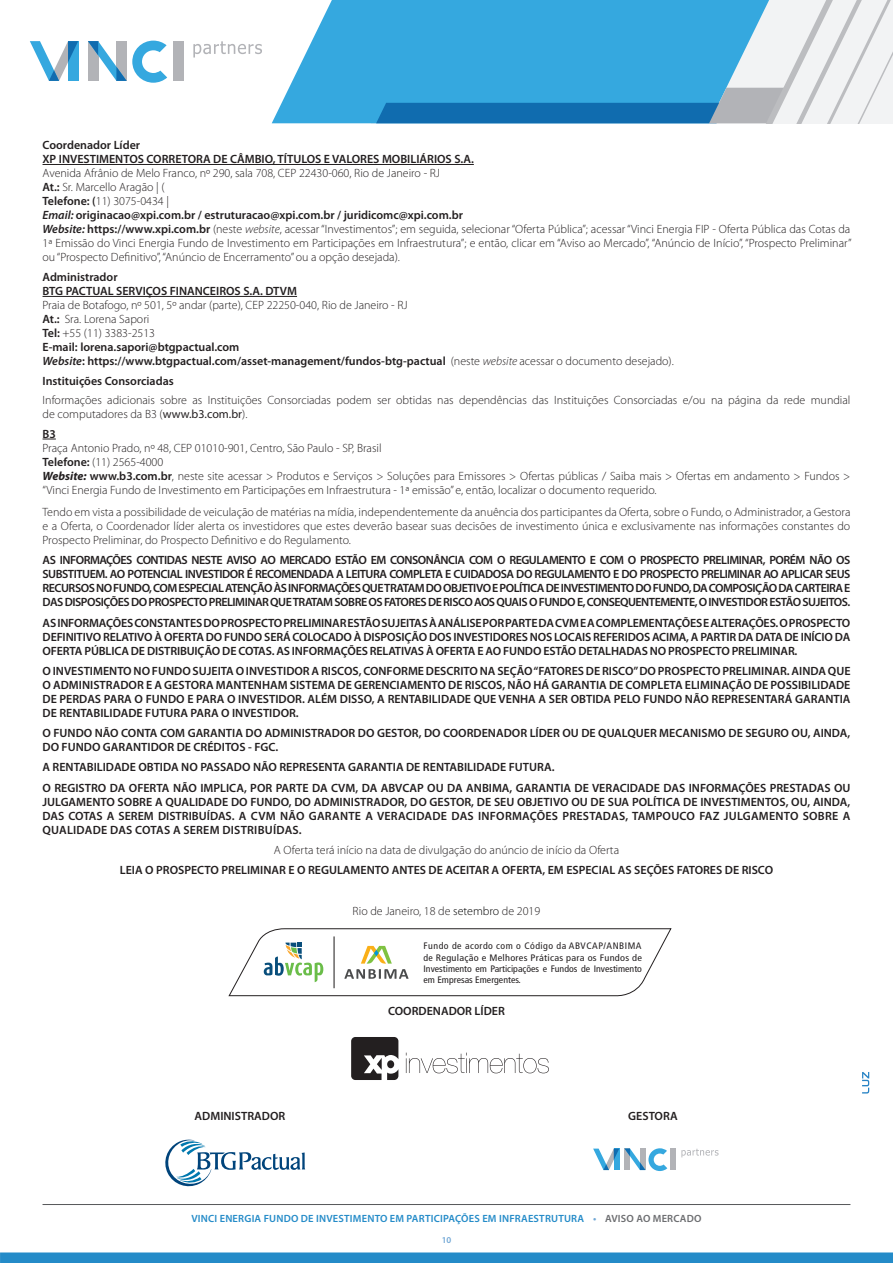
<style>
.page{position:relative;width:893px;height:1263px;background:#fff}
.page>*{position:absolute;margin:0;border:0;box-sizing:border-box;transform-origin:0 0}
.t1{font:600 12px/14px "Myriad Pro";color:#231f20}
.t2{font:300 12px/14px "Myriad Pro";color:#231f20}
.t3{font:600 10.5px "Myriad Pro";letter-spacing:.02em;color:#248bc8}
.t4{font:condensed 9.3px/11.2px "Frutiger";color:#231f20;text-align:justify;scale:1.05 1}
.t5{font:600 9px "Myriad Pro";color:#6fa6d5}
.s1{font-weight:600}
.s2{font-weight:600;font-style:italic}
.s3{font-style:italic}
.s4{font-weight:400}
.s5{font-weight:700;font-style:italic}
.s6{color:#000}
.s7{color:#6fa6d5}
.s8{color:#6c6d70}
</style>
<div class="page">
<div style="left:0;top:1252px;width:893px;height:11px;background:#248bc8"></div>
<hr style="left:43px;top:1204px;width:807px;height:1px;background:#57585a">
<svg style="left:272px;top:0;width:104px;height:123px;fill:#35a8df"></svg>
<svg style="left:376px;top:0;width:517px;height:123px"></svg>
<div style="left:173px;top:41px;width:11px;height:40px;background:#b2b3b7"></div>
<svg style="left:30px;top:41px;width:48px;height:40px"></svg>
<svg style="left:88px;top:41px;width:79px;height:42px"></svg>
<svg style="left:193px;top:41px;width:69px;height:17px"></svg>
<hr style="left:43px;top:164px;width:431px;height:1px;background:#231f20">
<hr style="left:43px;top:296px;width:254px;height:1px;background:#231f20">
<svg style="left:43px;top:439px;width:13px;height:1px"></svg>
<svg style="left:165px;top:1140px;width:140px;height:46px"></svg>
<svg style="left:229px;top:928px;width:442px;height:68px"></svg>
<svg style="left:351px;top:1037px;width:47px;height:43px"></svg>
<div style="left:387px;top:1060px;width:7px;height:8px;background:#231f20;border-radius:50%"></div>
<svg style="left:406px;top:1052px;width:143px;height:21px"></svg>
<div style="left:671px;top:1148px;width:5px;height:22px;background:#b2b3b7"></div>
<svg style="left:593px;top:1148px;width:74px;height:23px"></svg>
<svg style="left:681px;top:1149px;width:37px;height:8px"></svg>
<svg style="left:862px;top:1072px;width:7px;height:21px"></svg>
<p class="t1" style="left:43px;top:138px;width:433px">Coordenador Líder<br>XP INVESTIMENTOS CORRETORA DE CÂMBIO, TÍTULOS E VALORES MOBILIÁRIOS S.A.</p>
<p class="t2" style="left:43px;top:166px;width:811px">Avenida Afrânio de Melo Franco, nº 290, sala 708, CEP 22430-060, Rio de Janeiro - RJ<br><span class="s1">At.:</span> Sr. Marcello Aragão | (<br><span class="s1">Telefone: (</span>11) 3075-0434 |<br><span class="s2">Email:</span> <span class="s1">originacao@xpi.com.br / estruturacao@xpi.com.br / juridicomc@xpi.com.br<br></span><span class="s2">Website:</span> <span class="s1">https://www.xpi.com.br</span> (neste <span class="s3">website</span>, acessar “Investimentos”; em seguida, selecionar “Oferta Pública”; acessar “Vinci Energia FIP - Oferta Pública das Cotas da 1ª Emissão do Vinci Energia Fundo de Investimento em Participações em Infraestrutura”; e então, clicar em “Aviso ao Mercado”, “Anúncio de Início”, “Prospecto Preliminar” ou “Prospecto Definitivo”, “Anúncio de Encerramento” ou a opção desejada).</p>
<p class="t1" style="left:43px;top:270px;width:256px">Administrador<br>BTG PACTUAL SERVIÇOS FINANCEIROS S.A. DTVM</p>
<p class="t2" style="left:43px;top:298px;width:633px">Praia de Botafogo, nº 501, 5º andar (parte), CEP 22250-040, Rio de Janeiro - RJ<br><span class="s1">At.:</span> Sra. Lorena Sapori<br><span class="s1">Tel:</span> +55 (11) 3383-2513<br><span class="s1">E-mail: lorena.sapori@btgpactual.com<br></span><span class="s2">Website</span><span class="s1">: https://www.btgpactual.com/asset-management/fundos-btg-pactual</span> (neste <span class="s3">website</span> acessar o documento desejado).</p>
<p class="t1" style="left:43px;top:374px;width:133px">Instituições Consorciadas</p>
<p class="t2" style="left:43px;top:393px;width:809px">Informações adicionais sobre as Instituições Consorciadas podem ser obtidas nas dependências das Instituições Consorciadas e/ou na página da rede mundial de computadores da B3 (<span class="s4">www.b3.com.br</span>).</p>
<p class="t1" style="left:43px;top:427px;width:15px">B3</p>
<p class="t2" style="left:43px;top:441px;width:809px">Praça Antonio Prado, nº 48, CEP 01010-901, Centro, São Paulo - SP, Brasil<br><span class="s1">Telefone:</span> (11) 2565-4000<br><span class="s5">Website:</span> <span class="s1">www.b3.com.br</span>, neste site acessar &gt; Produtos e Serviços &gt; Soluções para Emissores &gt; Ofertas públicas / Saiba mais &gt; Ofertas em andamento &gt; Fundos &gt; “Vinci Energia Fundo de Investimento em Participações em Infraestrutura - 1ª emissão” e, então, localizar o documento requerido.</p>
<p class="t2" style="left:43px;top:505px;width:809px;text-align:justify">Tendo em vista a possibilidade de veiculação de matérias na mídia, independentemente da anuência dos participantes da Oferta, sobre o Fundo, o Administrador, a Gestora e a Oferta, o Coordenador líder alerta os investidores que estes deverão basear suas decisões de investimento única e exclusivamente nas informações constantes do Prospecto Preliminar, do Prospecto Definitivo e do Regulamento.</p>
<p class="t1" style="left:43px;top:553px;width:809px;text-align:justify">AS INFORMAÇÕES CONTIDAS NESTE AVISO AO MERCADO ESTÃO EM CONSONÂNCIA COM O REGULAMENTO E COM O PROSPECTO PRELIMINAR, PORÉM NÃO OS SUBSTITUEM. AO POTENCIAL INVESTIDOR É RECOMENDADA A LEITURA COMPLETA E CUIDADOSA DO REGULAMENTO E DO PROSPECTO PRELIMINAR AO APLICAR SEUS RECURSOS NO FUNDO, COM ESPECIAL ATENÇÃO ÀS INFORMAÇÕES QUE TRATAM DO OBJETIVO E POLÍTICA DE INVESTIMENTO DO FUNDO, DA COMPOSIÇÃO DA CARTEIRA E DAS DISPOSIÇÕES DO PROSPECTO PRELIMINAR QUE TRATAM SOBRE OS FATORES DE RISCO AOS QUAIS O FUNDO E, CONSEQUENTEMENTE, O INVESTIDOR ESTÃO SUJEITOS.</p>
<p class="t1" style="left:43px;top:615px;width:809px;text-align:justify">AS INFORMAÇÕES CONSTANTES DO PROSPECTO PRELIMINAR ESTÃO SUJEITAS À ANÁLISE POR PARTE DA CVM E A COMPLEMENTAÇÕES E ALTERAÇÕES. O PROSPECTO DEFINITIVO RELATIVO À OFERTA DO FUNDO SERÁ COLOCADO À DISPOSIÇÃO DOS INVESTIDORES NOS LOCAIS REFERIDOS ACIMA, A PARTIR DA DATA DE INÍCIO DA OFERTA PÚBLICA DE DISTRIBUIÇÃO DE COTAS. AS INFORMAÇÕES RELATIVAS À OFERTA E AO FUNDO ESTÃO DETALHADAS NO PROSPECTO PRELIMINAR.</p>
<p class="t1" style="left:43px;top:663px;width:809px;text-align:justify">O INVESTIMENTO NO FUNDO SUJEITA O INVESTIDOR A RISCOS, CONFORME DESCRITO NA SEÇÃO “FATORES DE RISCO” DO PROSPECTO PRELIMINAR. AINDA QUE O ADMINISTRADOR E A GESTORA MANTENHAM SISTEMA DE GERENCIAMENTO DE RISCOS, NÃO HÁ GARANTIA DE COMPLETA ELIMINAÇÃO DE POSSIBILIDADE DE PERDAS PARA O FUNDO E PARA O INVESTIDOR. ALÉM DISSO, A RENTABILIDADE QUE VENHA A SER OBTIDA PELO FUNDO NÃO REPRESENTARÁ GARANTIA DE RENTABILIDADE FUTURA PARA O INVESTIDOR.</p>
<p class="t1" style="left:43px;top:726px;width:809px">O FUNDO NÃO CONTA COM GARANTIA DO ADMINISTRADOR DO GESTOR, DO COORDENADOR LÍDER OU DE QUALQUER MECANISMO DE SEGURO OU, AINDA,<br>DO FUNDO GARANTIDOR DE CRÉDITOS - FGC.</p>
<p class="t1" style="left:43px;top:757px;width:809px;line-height:20.4px">A RENTABILIDADE OBTIDA NO PASSADO NÃO REPRESENTA GARANTIA DE RENTABILIDADE FUTURA.<br>O REGISTRO DA OFERTA NÃO IMPLICA, POR PARTE DA CVM, DA ABVCAP OU DA ANBIMA, GARANTIA DE VERACIDADE DAS INFORMAÇÕES PRESTADAS OU</p>
<p class="t1" style="left:43px;top:794px;width:809px;text-align:justify">JULGAMENTO SOBRE A QUALIDADE DO FUNDO, DO ADMINISTRADOR, DO GESTOR, DE SEU OBJETIVO OU DE SUA POLÍTICA DE INVESTIMENTOS, OU, AINDA, DAS COTAS A SEREM DISTRIBUÍDAS. A CVM NÃO GARANTE A VERACIDADE DAS INFORMAÇÕES PRESTADAS, TAMPOUCO FAZ JULGAMENTO SOBRE A QUALIDADE DAS COTAS A SEREM DISTRIBUÍDAS.</p>
<p class="t2" style="left:274px;top:843px;width:347px">A Oferta terá início na data de divulgação do anúncio de início da Oferta</p>
<p class="t1" style="left:120px;top:863px;width:655px">LEIA O PROSPECTO PRELIMINAR E O REGULAMENTO ANTES DE ACEITAR A OFERTA, EM ESPECIAL AS SEÇÕES FATORES DE RISCO</p>
<p class="t2" style="left:353px;top:904px;width:189px">Rio de Janeiro, 18 de <span class="s6">setembro</span> de 2019</p>
<p class="t4" style="left:424px;top:941px;width:210px">Fundo de acordo com o Código da ABVCAP/ANBIMA de Regulação e Melhores Práticas para os Fundos de Investimento em Participações e Fundos de Investimento em Empresas Emergentes.</p>
<p class="t1" style="left:388px;top:1004px;width:118px">COORDENADOR LÍDER</p>
<p class="t1" style="left:195px;top:1109px;width:92px">ADMINISTRADOR</p>
<p class="t1" style="left:628px;top:1109px;width:51px">GESTORA</p>
<p class="t3" style="left:191px;top:1211px;width:512px">VINCI ENERGIA FUNDO DE INVESTIMENTO EM PARTICIPAÇÕES EM INFRAESTRUTURA <span class="s7">•</span> <span class="s8">AVISO AO MERCADO</span></p>
<p class="t5" style="left:442px;top:1234px;width:11px">10</p>
</div>
